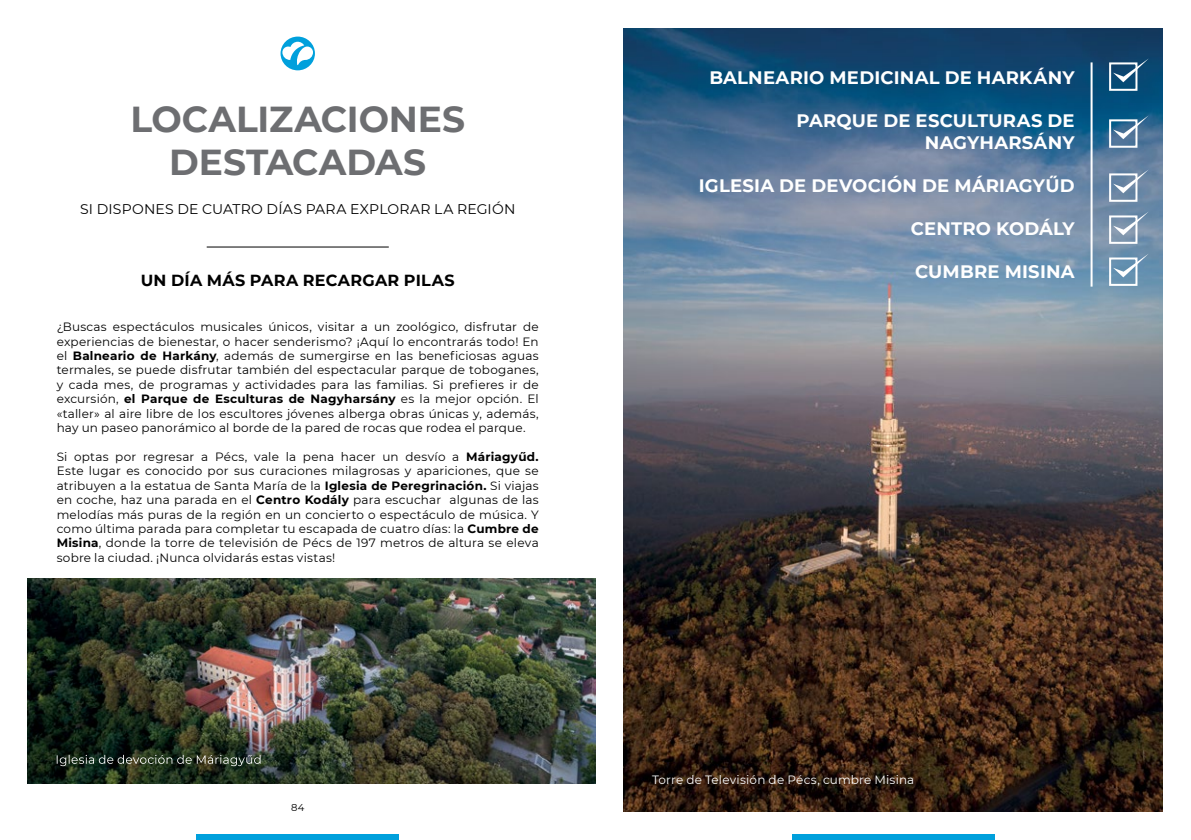
<style>
.page{position:relative;width:1191px;height:840px;background:#fff}
.page>*{position:absolute;margin:0;border:0;box-sizing:border-box;transform-origin:0 0}
.t1{font:700 36px/43.2px "Montserrat";letter-spacing:-.005em;color:#6d6e71;text-align:center}
.t2{font:700 18px/21.6px "Montserrat";letter-spacing:.01em;color:#fff;text-align:right}
.t3{font:700 16px "Montserrat";letter-spacing:.02em;color:#000}
.t4{font:14px "Montserrat";letter-spacing:.015em;color:#000}
.t5{font:12px/14.4px "Montserrat";letter-spacing:.02em;color:#000;text-align:justify}
.t6{font:12px "Montserrat";letter-spacing:.015em;color:#fff}
.t7{font:10px "Montserrat";color:#000}
.s1{font-weight:700}
</style>
<div class="page">
<div style="left:792px;top:833px;width:202px;height:6px;background:#00a0dc"></div>
<div style="left:197px;top:833px;width:202px;height:6px;background:#00a0dc"></div>
<img style="left:624px;top:28px;width:538px;height:783px">
<div style="left:1109px;top:62px;width:28px;height:29px;border:2px solid #fff"></div>
<svg style="left:1113px;top:58px;width:35px;height:24px"></svg>
<div style="left:1109px;top:119px;width:28px;height:29px;border:2px solid #fff"></div>
<svg style="left:1113px;top:115px;width:35px;height:24px"></svg>
<hr style="left:207px;top:246px;width:182px;height:1px;background:#000">
<div style="left:280px;top:37px;width:35px;height:33px;background:#00a0dc;border-radius:50%"></div>
<svg style="left:282px;top:42px;width:31px;height:23px"></svg>
<hr style="left:1090px;top:62px;width:2px;height:224px;background:#fff">
<div style="left:1109px;top:173px;width:28px;height:29px;border:2px solid #fff"></div>
<svg style="left:1113px;top:169px;width:35px;height:24px"></svg>
<div style="left:1109px;top:215px;width:28px;height:29px;border:2px solid #fff"></div>
<svg style="left:1113px;top:211px;width:35px;height:24px"></svg>
<div style="left:1109px;top:257px;width:28px;height:29px;border:2px solid #fff"></div>
<svg style="left:1113px;top:253px;width:35px;height:24px"></svg>
<img style="left:27px;top:578px;width:568px;height:205px">
<svg style="left:57px;top:754px;width:203px;height:11px;background:#434f41"></svg>
<h1 class="t1" style="left:130px;top:95px;width:336px">LOCALIZACIONES<br>DESTACADAS</h1>
<p class="t4" style="left:80px;top:199px;width:437px">SI DISPONES DE CUATRO DÍAS PARA EXPLORAR LA REGIÓN</p>
<h3 class="t3" style="left:141px;top:268px;width:315px">UN DÍA MÁS PARA RECARGAR PILAS</h3>
<p class="t5" style="left:57px;top:319px;width:483px">¿Buscas espectáculos musicales únicos, visitar a un zoológico, disfrutar de experiencias de bienestar, o hacer senderismo? ¡Aquí lo encontrarás todo! En el <span class="s1">Balneario de Harkány</span>, además de sumergirse en las beneficiosas aguas termales, se puede disfrutar también del espectacular parque de toboganes, y cada mes, de programas y actividades para las familias. Si prefieres ir de excursión, <span class="s1">el Parque de Esculturas de Nagyharsány</span> es la mejor opción. El «taller» al aire libre de los escultores jóvenes alberga obras únicas y, además, hay un paseo panorámico al borde de la pared de rocas que rodea el parque.</p>
<p class="t5" style="left:57px;top:448px;width:483px">Si optas por regresar a Pécs, vale la pena hacer un desvío a <span class="s1">Máriagyűd.<br></span>Este lugar es conocido por sus curaciones milagrosas y apariciones, que se atribuyen a la estatua de Santa María de la <span class="s1">Iglesia de Peregrinación.</span> Si viajas en coche, haz una parada en el <span class="s1">Centro Kodály</span> para escuchar algunas de las melodías más puras de la región en un concierto o espectáculo de música. Y como última parada para completar tu escapada de cuatro días: la <span class="s1">Cumbre de Misina</span>, donde la torre de televisión de Pécs de 197 metros de altura se eleva sobre la ciudad. ¡Nunca olvidarás estas vistas!</p>
<p class="t7" style="left:291px;top:800px;width:15px">84</p>
<h2 class="t2" style="left:709px;top:66px;width:367px">BALNEARIO MEDICINAL DE HARKÁNY</h2>
<h2 class="t2" style="left:796px;top:109px;width:279px">PARQUE DE ESCULTURAS DE<br>NAGYHARSÁNY</h2>
<h2 class="t2" style="left:699px;top:174px;width:377px">IGLESIA DE DEVOCIÓN DE MÁRIAGYŰD</h2>
<h2 class="t2" style="left:910px;top:217px;width:165px">CENTRO KODÁLY</h2>
<h2 class="t2" style="left:915px;top:260px;width:161px">CUMBRE MISINA</h2>
<p class="t6" style="left:652px;top:770px;width:264px">Torre de Televisión de Pécs, cumbre Misina</p>
</div>
